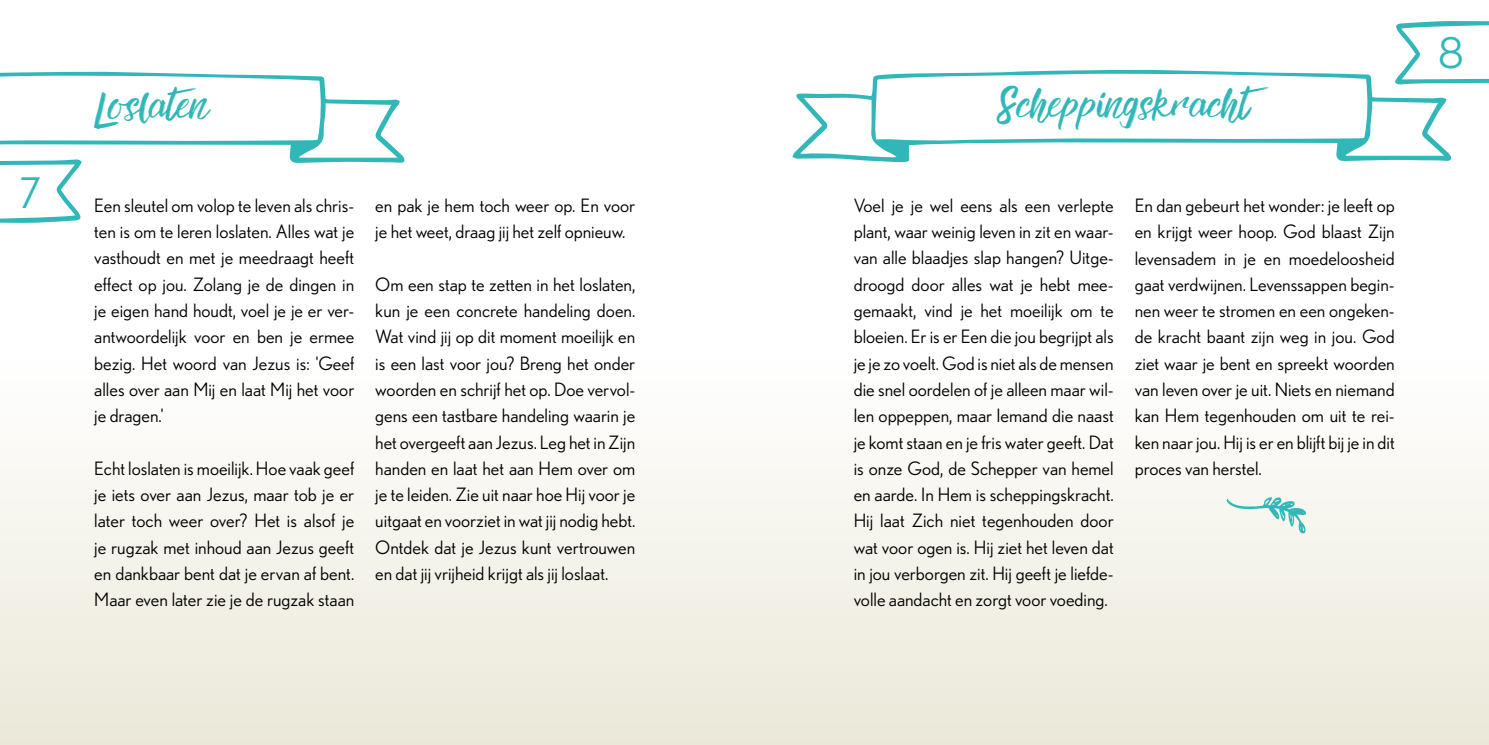
<style>
.page{position:relative;width:1489px;height:745px;background:#fff}
.page>*{position:absolute;margin:0;border:0;box-sizing:border-box;transform-origin:0 0}
.t1{font:42px "Nobel";color:#32b7b9}
.t2{font:36.75px "Rebel";color:#32b7b9}
.t3{font:18.38px/26.2px "Nobel";color:#000;text-align:justify}
</style>
<div class="page">
<div style="left:0;top:0;width:1488px;height:744px;background:linear-gradient(to bottom,#fff,#f0ede1)"></div>
<svg style="left:792px;top:69px;width:659px;height:93px"></svg>
<svg style="left:1394px;top:21px;width:94px;height:64px"></svg>
<svg style="left:0;top:71px;width:405px;height:152px"></svg>
<svg style="left:1224px;top:496px;width:82px;height:38px"></svg>
<h1 class="t1" style="left:20px;top:169px;width:23px">7</h1>
<h2 class="t2" style="left:94px;top:78px;width:117px">Loslaten</h2>
<p class="t3" style="left:94px;top:192px;width:261px">Een sleutel om volop te leven als chris&shy;ten is om te leren loslaten. Alles wat je vasthoudt en met je meedraagt heeft effect op jou. Zolang je de dingen in je eigen hand houdt, voel je je er ver&shy;antwoordelijk voor en ben je ermee bezig. Het woord van Jezus is: 'Geef alles over aan Mij en laat Mij het voor je dragen.'</p>
<p class="t3" style="left:94px;top:454px;width:261px">Echt loslaten is moeilijk. Hoe vaak geef je iets over aan Jezus, maar tob je er later toch weer over? Het is alsof je je rugzak met inhoud aan Jezus geeft en dankbaar bent dat je ervan af bent.<br>Maar even later zie je de rugzak staan</p>
<p class="t3" style="left:375px;top:192px;width:261px">en pak je hem toch weer op. En voor je het weet, draag jij het zelf opnieuw.</p>
<p class="t3" style="left:375px;top:271px;width:261px">Om een stap te zetten in het loslaten, kun je een concrete handeling doen.<br>Wat vind jij op dit moment moeilijk en is een last voor jou? Breng het onder woorden en schrijf het op. Doe vervol&shy;gens een tastbare handeling waarin je het overgeeft aan Jezus. Leg het in Zijn handen en laat het aan Hem over om je te leiden. Zie uit naar hoe Hij voor je uitgaat en voorziet in wat jij nodig hebt.<br>Ontdek dat je Jezus kunt vertrouwen en dat jij vrijheid krijgt als jij loslaat.</p>
<h2 class="t2" style="left:997px;top:77px;width:276px">Scheppingskracht</h2>
<p class="t3" style="left:853px;top:192px;width:261px">Voel je je wel eens als een verlepte plant, waar weinig leven in zit en waar&shy;van alle blaadjes slap hangen? Uitge&shy;droogd door alles wat je hebt mee&shy;gemaakt, vind je het moeilijk om te bloeien. Er is er Een die jou begrijpt als je je zo voelt. God is niet als de mensen die snel oordelen of je alleen maar wil&shy;len oppeppen, maar Iemand die naast je komt staan en je fris water geeft. Dat is onze God, de Schepper van hemel en aarde. In Hem is scheppingskracht.<br>Hij laat Zich niet tegenhouden door wat voor ogen is. Hij ziet het leven dat in jou verborgen zit. Hij geeft je liefde&shy;volle aandacht en zorgt voor voeding.</p>
<p class="t3" style="left:1134px;top:192px;width:261px">En dan gebeurt het wonder: je leeft op en krijgt weer hoop. God blaast Zijn levensadem in je en moedeloosheid gaat verdwijnen. Levenssappen begin&shy;nen weer te stromen en een ongeken&shy;de kracht baant zijn weg in jou. God ziet waar je bent en spreekt woorden van leven over je uit. Niets en niemand kan Hem tegenhouden om uit te rei&shy;ken naar jou. Hij is er en blijft bij je in dit proces van herstel.</p>
<h1 class="t1" style="left:1437px;top:29px;width:27px">8</h1>
</div>
